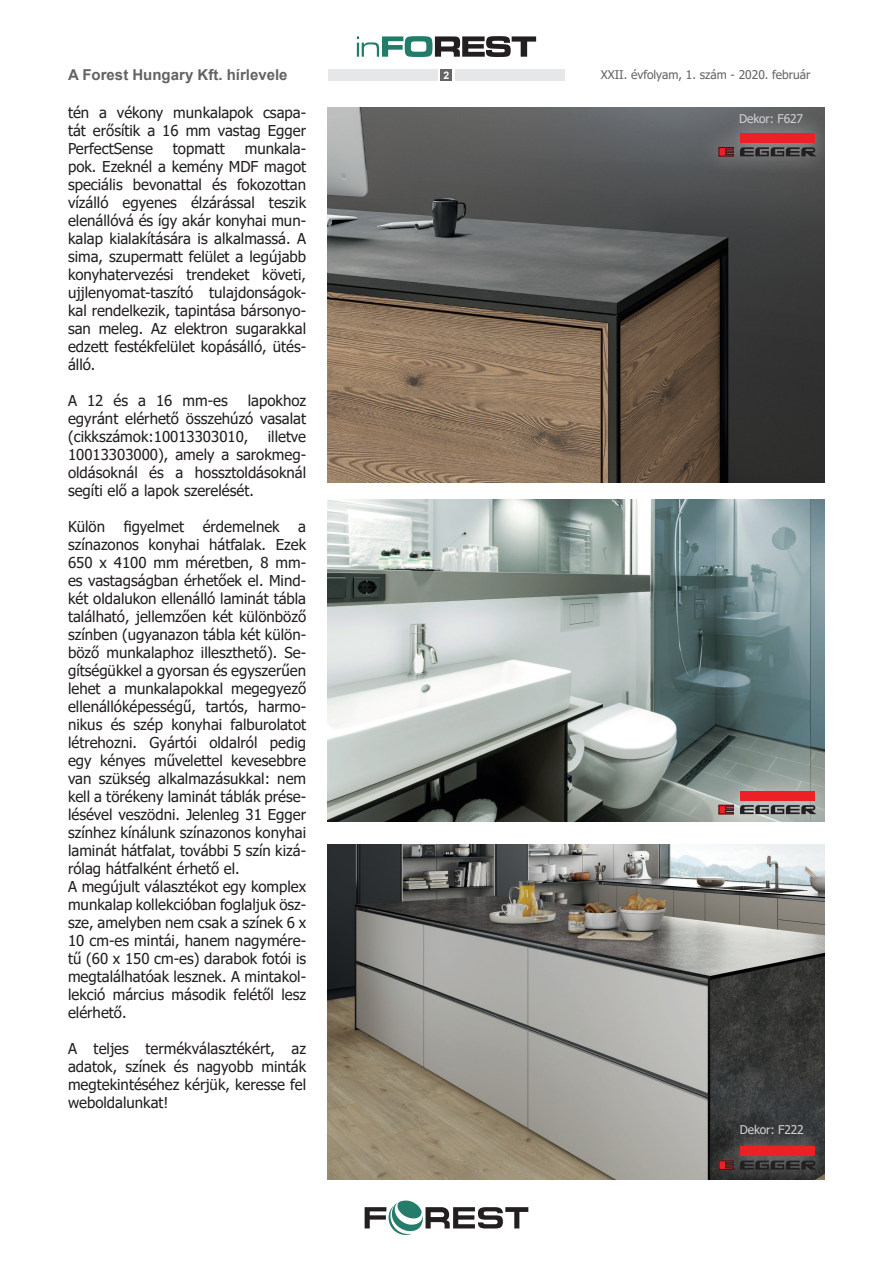
<style>
.page{position:relative;width:893px;height:1263px;background:#fff}
.page>*{position:absolute;margin:0;border:0;box-sizing:border-box;transform-origin:0 0}
.Cikk_szöveg_fekete{font:15px/18px "Tahoma";color:#231f20;text-align:justify}
.t1{font:700 15px "Arial";color:#646363}
.t2{font:12px "Tahoma";color:#646464}
.Cikk_szöveg_fekete-2{font:12px "Tahoma";letter-spacing:-.01em;color:#d1d2d4}
.t3{font:700 10.5px "Arial";color:#fff}
</style>
<div class="page">
<svg style="left:357px;top:36px;width:179px;height:21px"></svg>
<svg style="left:365px;top:1200px;width:163px;height:35px"></svg>
<div style="left:441px;top:69px;width:11px;height:12px;background:#646464"></div>
<div style="left:328px;top:69px;width:110px;height:12px;background:#e6e7e9"></div>
<div style="left:455px;top:69px;width:110px;height:12px;background:#e6e7e9"></div>
<img style="left:327px;top:500px;width:498px;height:322px">
<img style="left:328px;top:844px;width:497px;height:335px">
<img style="left:327px;top:107px;width:498px;height:376px">
<div style="left:700px;top:113px;width:134px;height:63px;background:#fff;opacity:.54"></div>
<svg style="left:740px;top:147px;width:76px;height:9px"></svg>
<svg style="left:719px;top:147px;width:15px;height:9px"></svg>
<div style="left:740px;top:133px;width:75px;height:9px;background:#ed2026"></div>
<div style="left:700px;top:771px;width:134px;height:62px;background:#fff;opacity:.54"></div>
<svg style="left:740px;top:805px;width:76px;height:9px"></svg>
<svg style="left:719px;top:805px;width:15px;height:9px"></svg>
<div style="left:740px;top:791px;width:75px;height:9px;background:#ed2026"></div>
<div style="left:700px;top:1126px;width:134px;height:63px;background:#fff;opacity:.54"></div>
<svg style="left:740px;top:1160px;width:76px;height:9px"></svg>
<svg style="left:719px;top:1160px;width:15px;height:10px"></svg>
<div style="left:740px;top:1146px;width:75px;height:9px;background:#ed2026"></div>
<p class="t1" style="left:68px;top:65px;width:221px">A Forest Hungary Kft. hírlevele</p>
<p class="t3" style="left:444px;top:68px;width:7px">2</p>
<p class="t2" style="left:601px;top:66px;width:211px">XXII. évfolyam, 1. szám - 2020. február</p>
<p class="Cikk_szöveg_fekete" style="left:68px;top:104px;width:240px">tén a vékony munkalapok csapa&shy;tát erősítik a 16 mm vastag Egger PerfectSense</p>
<p class="Cikk_szöveg_fekete-2" style="left:739px;top:110px;width:65px">Dekor: F627</p>
<p class="Cikk_szöveg_fekete" style="left:68px;top:140px;width:240px;text-indent:177px">munkala&shy;pok. Ezeknél a kemény MDF magot speciális bevonattal és fokozottan vízálló egyenes élzárással teszik elenállóvá és így akár konyhai mun&shy;kalap kialakítására is alkalmassá. A sima, szupermatt felület a legújabb konyhatervezési trendeket követi, ujjlenyomat-taszító tulajdonságok&shy;kal rendelkezik, tapintása bársonyo&shy;san meleg. Az elektron sugarakkal edzett festékfelület kopásálló, ütés&shy;álló.</p>
<p class="Cikk_szöveg_fekete" style="left:68px;top:392px;width:161px">A 12 és a 16 mm-es</p>
<p class="Cikk_szöveg_fekete" style="left:173px;top:140px;width:53px">topmatt</p>
<p class="Cikk_szöveg_fekete" style="left:68px;top:392px;width:240px;text-indent:180px">lapokhoz egyránt elérhető összehúzó vasalat (cikkszámok:10013303010,</p>
<p class="Cikk_szöveg_fekete" style="left:68px;top:428px;width:240px;text-indent:200px">illetve 10013303000), amely a sarokmeg&shy;oldásoknál és a hossztoldásoknál segíti elő a lapok szerelését.</p>
<p class="Cikk_szöveg_fekete" style="left:68px;top:518px;width:240px">Külön figyelmet érdemelnek a színazonos konyhai hátfalak. Ezek 650 x 4100 mm méretben, 8 mm&shy;es vastagságban érhetőek el. Mind&shy;két oldalukon ellenálló laminát tábla található, jellemzően két különböző színben (ugyanazon tábla két külön&shy;böző munkalaphoz illeszthető). Se&shy;gítségükkel a gyorsan és egyszerűen lehet a munkalapokkal megegyező ellenállóképességű, tartós, harmo&shy;nikus és szép konyhai falburolatot létrehozni. Gyártói oldalról pedig egy kényes művelettel kevesebbre van szükség alkalmazásukkal: nem kell a törékeny laminát táblák prése&shy;lésével veszödni. Jelenleg 31 Egger színhez kínálunk színazonos konyhai laminát hátfalat, további 5 szín kizá&shy;rólag hátfalként érhető el.</p>
<p class="Cikk_szöveg_fekete" style="left:68px;top:878px;width:240px">A megújult választékot egy komplex munkalap kollekcióban foglaljuk ös - sze, amelyben nem csak a színek 6 x 10 cm-es mintái, hanem nagymére&shy;tű (60 x 150 cm-es) darabok fotói is megtalálhatóak lesznek. A mintakol&shy;lekció március második felétől lesz elérhető.</p>
<p class="Cikk_szöveg_fekete" style="left:68px;top:1040px;width:240px">A teljes termékválasztékért, az adatok, színek és nagyobb minták megtekintéséhez kérjük, keresse fel weboldalunkat!</p>
<p class="Cikk_szöveg_fekete-2" style="left:740px;top:1121px;width:65px">Dekor: F222</p>
</div>
